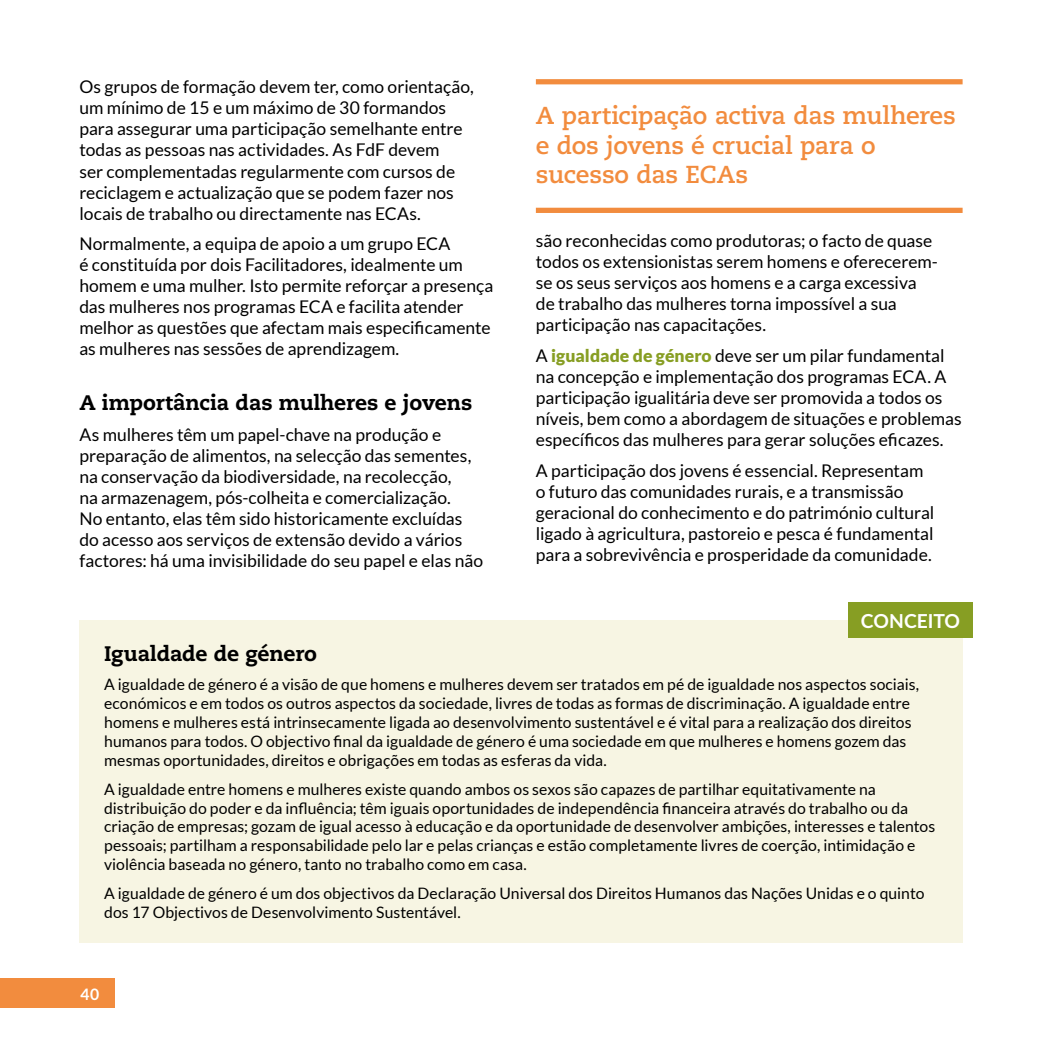
<style>
.page{position:relative;width:1042px;height:1042px;background:#fff}
.page>*{position:absolute;margin:0;border:0;box-sizing:border-box;transform-origin:0 0}
.t1{font:700 24.5px/29.4px "Caecilia LT Std";letter-spacing:-.01em;color:#f28c3e}
.t2{font:800 21px "Caecilia LT Std";letter-spacing:-.01em;color:#000}
.t3{font:700 19.25px "Lato";color:#fff}
.t4{font:17.5px/21px "Lato";color:#000}
.t5{font:15.75px/18.9px "Lato";letter-spacing:.005em;color:#000}
.t6{font:700 15.75px "Lato";color:#fff}
.s1{font-weight:900;color:#879e23}
</style>
<div class="page">
<div style="left:0;top:978px;width:114px;height:30px;background:#f28c3e"></div>
<div style="left:79px;top:620px;width:883px;height:323px;background:#f7f5e3"></div>
<div style="left:848px;top:603px;width:124px;height:35px;background:#879e23"></div>
<div style="left:536px;top:79px;width:426px;height:5px;background:#f28c3e"></div>
<div style="left:536px;top:208px;width:426px;height:5px;background:#f28c3e"></div>
<p class="t4" style="left:79px;top:77px;width:396px">Os grupos de formação devem ter, como orientação, um mínimo de 15 e um máximo de 30 formandos para assegurar uma participação semelhante entre todas as pessoas nas actividades. As FdF devem<br>ser complementadas regularmente com cursos de reciclagem e actualização que se podem fazer nos locais de trabalho ou directamente nas ECAs.</p>
<p class="t4" style="left:79px;top:233px;width:415px">Normalmente, a equipa de apoio a um grupo ECA<br>é constituída por dois Facilitadores, idealmente um homem e uma mulher. Isto permite reforçar a presença das mulheres nos programas ECA e facilita atender melhor as questões que afectam mais especificamente as mulheres nas sessões de aprendizagem.</p>
<p class="t2" style="left:79px;top:390px;width:394px">A importância das mulheres e jovens</p>
<p class="t4" style="left:79px;top:424px;width:405px">As mulheres têm um papel-chave na produção e preparação de alimentos, na selecção das sementes, na conservação da biodiversidade, na recolecção,<br>na armazenagem, pós-colheita e comercialização.<br>No entanto, elas têm sido historicamente excluídas do acesso aos serviços de extensão devido a vários factores: há uma invisibilidade do seu papel e elas não</p>
<h1 class="t1" style="left:536px;top:101px;width:421px">A participação activa das mulheres e dos jovens é crucial para o sucesso das ECAs</h1>
<p class="t4" style="left:536px;top:230px;width:403px">são reconhecidas como produtoras; o facto de quase todos os extensionistas serem homens e oferecerem&shy;se os seus serviços aos homens e a carga excessiva de trabalho das mulheres torna impossível a sua participação nas capacitações.</p>
<p class="t4" style="left:536px;top:345px;width:427px">A <span class="s1">igualdade de género</span> deve ser um pilar fundamental na concepção e implementação dos programas ECA. A participação igualitária deve ser promovida a todos os níveis, bem como a abordagem de situações e problemas específicos das mulheres para gerar soluções eficazes.</p>
<p class="t4" style="left:536px;top:459px;width:400px">A participação dos jovens é essencial. Representam o futuro das comunidades rurais, e a transmissão geracional do conhecimento e do património cultural ligado à agricultura, pastoreio e pesca é fundamental para a sobrevivência e prosperidade da comunidade.</p>
<p class="t3" style="left:861px;top:607px;width:101px">CONCEITO</p>
<p class="t2" style="left:104px;top:641px;width:214px">Igualdade de género</p>
<p class="t5" style="left:104px;top:675px;width:816px">A igualdade de género é a visão de que homens e mulheres devem ser tratados em pé de igualdade nos aspectos sociais, económicos e em todos os outros aspectos da sociedade, livres de todas as formas de discriminação. A igualdade entre homens e mulheres está intrinsecamente ligada ao desenvolvimento sustentável e é vital para a realização dos direitos humanos para todos. O objectivo final da igualdade de género é uma sociedade em que mulheres e homens gozem das mesmas oportunidades, direitos e obrigações em todas as esferas da vida.</p>
<p class="t5" style="left:104px;top:779px;width:832px">A igualdade entre homens e mulheres existe quando ambos os sexos são capazes de partilhar equitativamente na distribuição do poder e da influência; têm iguais oportunidades de independência financeira através do trabalho ou da criação de empresas; gozam de igual acesso à educação e da oportunidade de desenvolver ambições, interesses e talentos pessoais; partilham a responsabilidade pelo lar e pelas crianças e estão completamente livres de coerção, intimidação e violência baseada no género, tanto no trabalho como em casa.</p>
<p class="t5" style="left:104px;top:884px;width:822px">A igualdade de género é um dos objectivos da Declaração Universal dos Direitos Humanos das Nações Unidas e o quinto dos 17 Objectivos de Desenvolvimento Sustentável.</p>
<p class="t6" style="left:81px;top:982px;width:20px">40</p>
</div>
